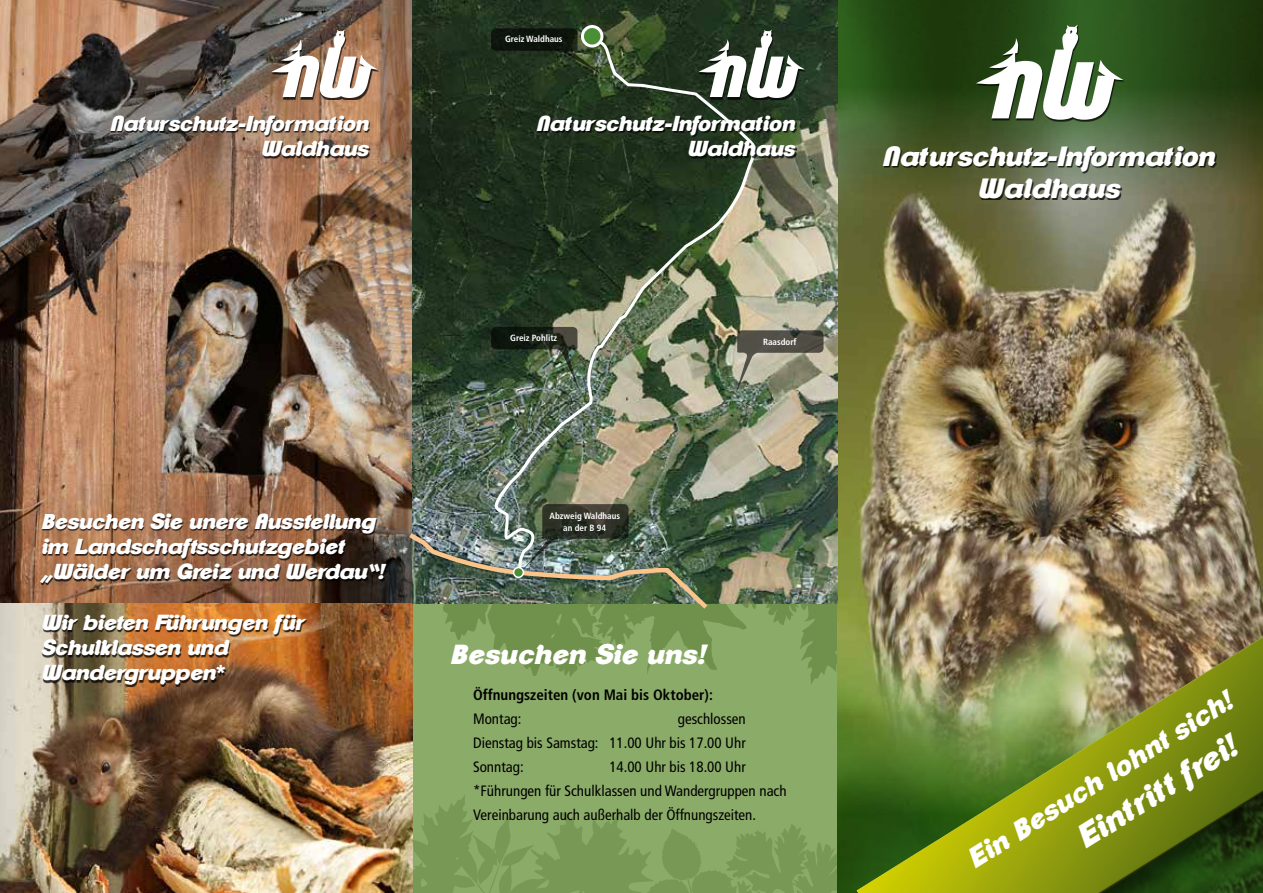
<style>
.page{position:relative;width:1263px;height:893px;background:#8bac69}
.page>*{position:absolute;margin:0;border:0;box-sizing:border-box;transform-origin:0 0}
.t1{font:italic 800 31.5px "Clemente P Dar";color:#fff}
.t2{font:italic 800 27px "Clemente P Dar";color:#fff}
.t3{font:italic 800 27px/32.4px "Clemente P Dar";letter-spacing:-.02em;color:#fff;text-align:center}
.t4{font:italic 800 21px/25.2px "Clemente P Dar";letter-spacing:-.02em;color:#fff}
.t5{font:condensed 15px/24px "Frutiger LT Std";color:#000;text-align:justify}
.t6{font:700 condensed 15px "Frutiger LT Std";color:#000}
.t7{font:700 condensed 9px/12px "Frutiger LT Std";color:#fff;text-align:center}
</style>
<div class="page">
<img style="left:0;top:0;width:412px;height:893px">
<div style="left:272px;top:31px;width:107px;height:69px;background:#000;opacity:.75"></div>
<svg style="left:271px;top:30px;width:107px;height:68px;background:#b5a396"></svg>
<div style="left:41px;top:515px;width:346px;height:171px;background:#000;opacity:.75"></div>
<div style="left:111px;top:117px;width:259px;height:41px;background:#000;opacity:.75"></div>
<svg style="left:374px;top:793px;width:464px;height:100px"></svg>
<img style="left:838px;top:196px;width:425px;height:509px">
<svg style="left:838px;top:0;width:425px;height:196px;background:#324f1f"></svg>
<svg style="left:838px;top:705px;width:16px;height:188px;background:#376115"></svg>
<div style="left:884px;top:147px;width:332px;height:53px;background:#000;opacity:.75"></div>
<svg style="left:976px;top:25px;width:147px;height:95px;background:#809678"></svg>
<img style="left:855px;top:593px;width:408px;height:300px">
<img style="left:412px;top:0;width:426px;height:443px">
<div style="left:699px;top:31px;width:107px;height:69px;background:#000;opacity:.75"></div>
<svg style="left:699px;top:30px;width:106px;height:68px;background:#7c877c"></svg>
<img style="left:494px;top:35px;width:262px;height:408px">
<div style="left:538px;top:117px;width:259px;height:41px;background:#000;opacity:.75"></div>
<img style="left:404px;top:443px;width:491px;height:243px">
<img style="left:491px;top:327px;width:88px;height:63px">
<svg style="left:491px;top:28px;width:110px;height:46px;background:#1f2c1b"></svg>
<svg style="left:735px;top:330px;width:88px;height:64px;background:#848372"></svg>
<div style="left:582px;top:27px;width:20px;height:19px;background:#4a8f36;border-radius:50%"></div>
<div style="left:581px;top:25px;width:22px;height:23px;border:3px solid #fff;border-radius:50%"></div>
<div style="left:514px;top:567px;width:9px;height:10px;background:#4a8f36;border-radius:50%"></div>
<div style="left:513px;top:567px;width:11px;height:11px;border:2px solid #fff;border-radius:50%"></div>
<p class="t4" style="left:111px;top:110px;width:260px;text-align:right">Naturschutz-Information<br>Waldhaus</p>
<p class="t7" style="left:505px;top:33px;width:59px">Greiz Waldhaus</p>
<p class="t4" style="left:537px;top:110px;width:260px;text-align:right">Naturschutz-Information<br>Waldhaus</p>
<p class="t7" style="left:510px;top:332px;width:49px">Greiz Pohlitz</p>
<p class="t7" style="left:763px;top:336px;width:35px">Raasdorf</p>
<p class="t4" style="left:43px;top:508px;width:345px">Besuchen Sie unere Ausstellung im Landschaftsschutzgebiet „Wälder um Greiz und Werdau“!</p>
<p class="t4" style="left:43px;top:609px;width:265px">Wir bieten Führungen für<br>Schulklassen und<br>Wandergruppen*</p>
<p class="t7" style="left:549px;top:510px;width:72px">Abzweig Waldhaus an der B 94</p>
<p class="t2" style="left:452px;top:638px;width:257px">Besuchen Sie uns!</p>
<p class="t6" style="left:473px;top:686px;width:241px">Öffnungszeiten (von Mai bis Oktober):</p>
<p class="t5" style="left:473px;top:707px;width:50px">Montag:</p>
<p class="t5" style="left:473px;top:707px;width:274px;text-indent:205px">geschlossen Dienstag bis Samstag: 11.00 Uhr bis 17.00 Uhr Sonntag:</p>
<p class="t5" style="left:473px;top:755px;width:315px;text-align:left;text-indent:136px">14.00 Uhr bis 18.00 Uhr *Führungen für Schulklassen und Wandergruppen nach<br>Vereinbarung auch außerhalb der Öffnungszeiten.</p>
<p class="t3" style="left:884px;top:140px;width:334px">Naturschutz-Information<br>Waldhaus</p>
<p class="t2" style="left:963px;top:846px;width:308px;rotate:-32deg">Ein Besuch lohnt sich!</p>
<h1 class="t1" style="left:1071px;top:822px;width:184px;rotate:-32deg">Eintritt frei!</h1>
</div>
